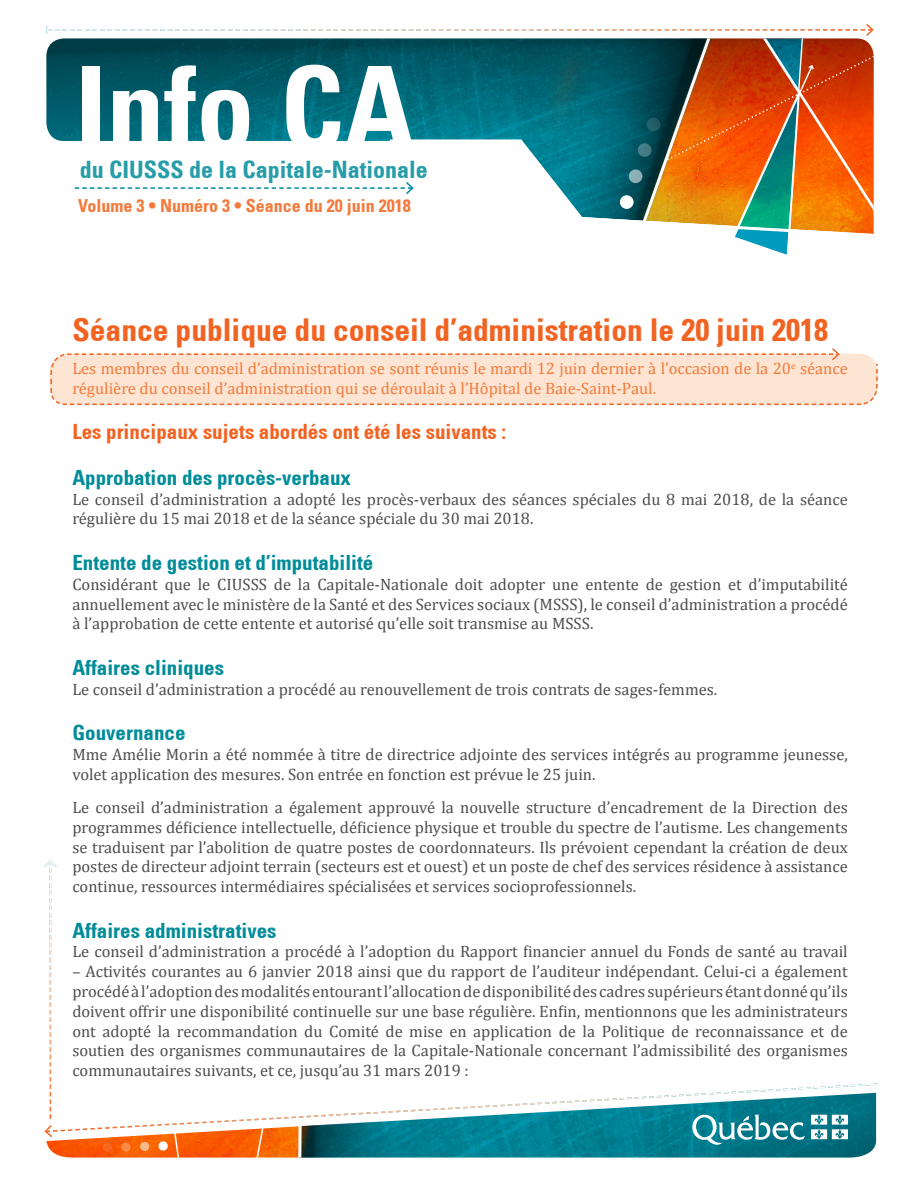
<style>
.page{position:relative;width:918px;height:1188px;background:#fff}
.page>*{position:absolute;margin:0;border:0;box-sizing:border-box;transform-origin:0 0}
.t1{font:700 condensed 115.5px "Univers 67";color:#fff}
.t2{font:700 condensed 31.5px "Univers 67";color:#f26322}
.t3{font:700 condensed 24px "Univers 67";color:#269da8}
.t4{font:700 condensed 21px "Univers 67";color:#008c99}
.t5{font:700 condensed 21px "Univers 67";color:#f26322}
.t6{font:700 condensed 18px "Univers 67";color:#f47a3b}
.t7{font:16.5px/19.8px "Cambria";color:#4d4d4f;text-align:justify}
.t8{font:16.5px/19.8px "Cambria";color:#f47a3b}
</style>
<div class="page">
<svg style="left:46px;top:23px;width:828px;height:232px"></svg>
<svg style="left:50px;top:353px;width:828px;height:53px;background:#fde1cf"></svg>
<svg style="left:74px;top:348px;width:767px;height:14px"></svg>
<svg style="left:44px;top:859px;width:834px;height:299px"></svg>
<svg style="left:387px;top:138px;width:487px;height:101px"></svg>
<h1 class="t1" style="left:75px;top:37px;width:342px">Info CA</h1>
<h3 class="t3" style="left:80px;top:155px;width:350px">du CIUSSS de la Capitale-Nationale</h3>
<p class="t6" style="left:78px;top:195px;width:334px">Volume 3 • Numéro 3 • Séance du 20 juin 2018</p>
<h2 class="t2" style="left:72px;top:310px;width:757px">Séance publique du conseil d’administration le 20 juin 2018</h2>
<p class="t8" style="left:72px;top:359px;width:777px">Les membres du conseil d’administration se sont réunis le mardi 12 juin dernier à l’occasion de la 20<sup>e</sup> séance régulière du conseil d’administration qui se déroulait à l’Hôpital de Baie-Saint-Paul.</p>
<p class="t5" style="left:72px;top:419px;width:435px">Les principaux sujets abordés ont été les suivants :</p>
<p class="t4" style="left:72px;top:465px;width:280px">Approbation des procès-verbaux</p>
<p class="t7" style="left:72px;top:489px;width:777px">Le conseil d’administration a adopté les procès-verbaux des séances spéciales du 8 mai 2018, de la séance régulière du 15 mai 2018 et de la séance spéciale du 30 mai 2018.</p>
<p class="t4" style="left:72px;top:550px;width:303px">Entente de gestion et d’imputabilité</p>
<p class="t7" style="left:72px;top:574px;width:777px">Considérant que le CIUSSS de la Capitale-Nationale doit adopter une entente de gestion et d’imputabilité annuellement avec le ministère de la Santé et des Services sociaux (MSSS), le conseil d’administration a procédé à l’approbation de cette entente et autorisé qu’elle soit transmise au MSSS.</p>
<p class="t4" style="left:72px;top:654px;width:153px">Affaires cliniques</p>
<p class="t7" style="left:72px;top:679px;width:646px">Le conseil d’administration a procédé au renouvellement de trois contrats de sages-femmes.</p>
<p class="t4" style="left:72px;top:720px;width:115px">Gouvernance</p>
<p class="t7" style="left:72px;top:744px;width:777px">Mme Amélie Morin a été nommée à titre de directrice adjointe des services intégrés au programme jeunesse, volet application des mesures. Son entrée en fonction est prévue le 25 juin.</p>
<p class="t7" style="left:72px;top:797px;width:777px">Le conseil d’administration a également approuvé la nouvelle structure d’encadrement de la Direction des programmes déficience intellectuelle, déficience physique et trouble du spectre de l’autisme. Les changements se traduisent par l’abolition de quatre postes de coordonnateurs. Ils prévoient cependant la création de deux postes de directeur adjoint terrain (secteurs est et ouest) et un poste de chef des services résidence à assistance continue, ressources intermédiaires spécialisées et services socioprofessionnels.</p>
<p class="t4" style="left:72px;top:917px;width:206px">Affaires administratives</p>
<p class="t7" style="left:72px;top:942px;width:777px">Le conseil d’administration a procédé à l’adoption du Rapport financier annuel du Fonds de santé au travail</p>
<p class="t7" style="left:72px;top:962px;width:777px">– Activités courantes au 6 janvier 2018 ainsi que du rapport de l’auditeur indépendant. Celui-ci a également procédé à l’adoption des modalités entourant l’allocation de disponibilité des cadres supérieurs étant donné qu’ils doivent offrir une disponibilité continuelle sur une base régulière. Enfin, mentionnons que les administrateurs ont adopté la recommandation du Comité de mise en application de la Politique de reconnaissance et de soutien des organismes communautaires de la Capitale-Nationale concernant l’admissibilité des organismes communautaires suivants, et ce, jusqu’au 31 mars 2019 :</p>
</div>
